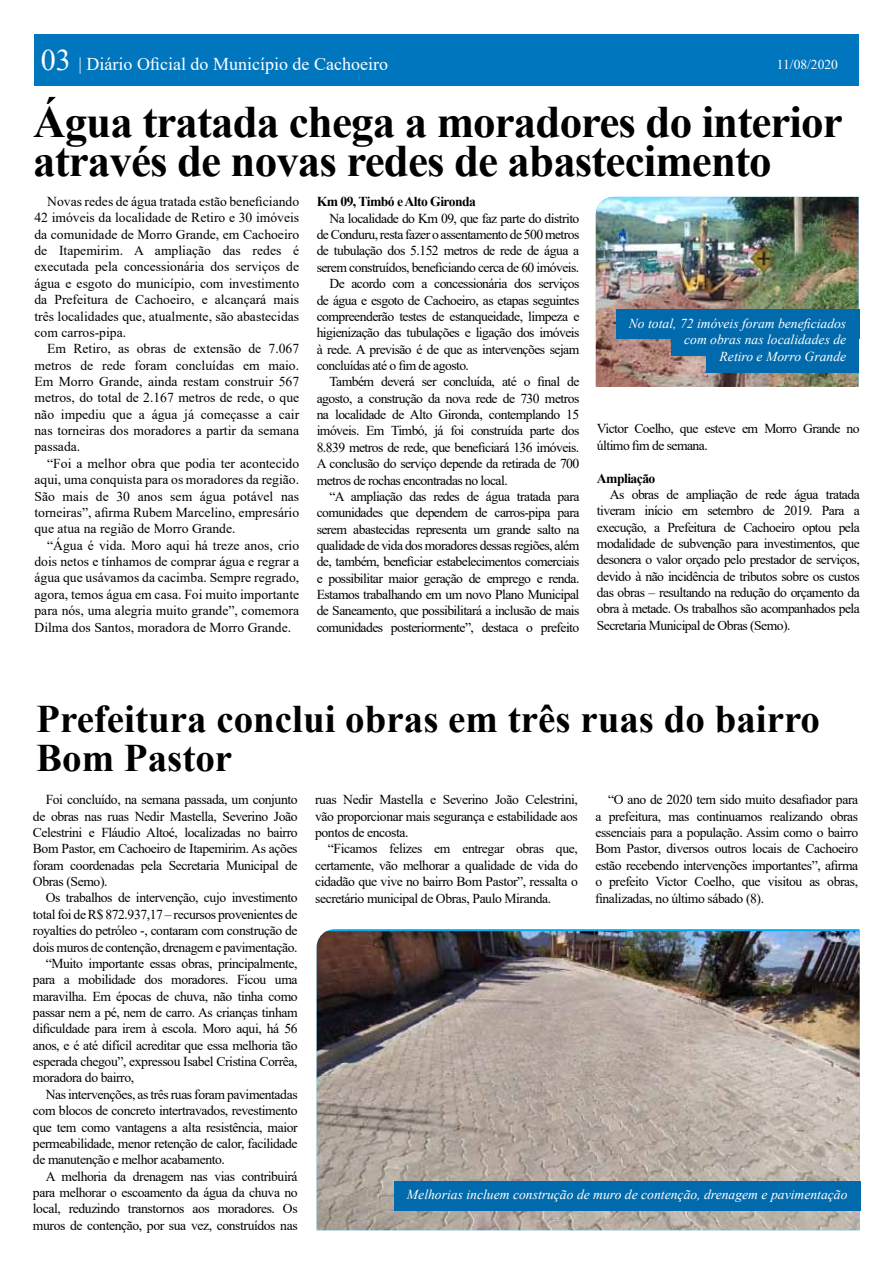
<style>
.page{position:relative;width:893px;height:1263px;background:#fff}
.page>*{position:absolute;margin:0;border:0;box-sizing:border-box;transform-origin:0 0}
.t1{font:700 45px/39px "Times New Roman";letter-spacing:-.02em;color:#000}
.t2{font:700 39px/39px "Times New Roman";color:#000}
.t3{font:18px "Times New Roman";color:#fff}
.t4{font:13.65px/16.4px "Times New Roman";letter-spacing:-.03em;color:#000;text-align:justify}
.t5{font:italic 13.65px/16.6px "Times New Roman";color:#fff;text-align:right}
.t6{font:700 13.65px "Times New Roman";letter-spacing:-.04em;color:#000}
.t7{font:13.5px "Times New Roman";color:#fff}
.s1{font-size:30px}
</style>
<div class="page">
<div style="left:34px;top:34px;width:824px;height:52px;background:#0076be"></div>
<img style="left:596px;top:197px;width:262px;height:190px">
<div style="left:616px;top:310px;width:243px;height:29px;background:#006aac"></div>
<div style="left:671px;top:326px;width:188px;height:30px;background:#006aac"></div>
<div style="left:707px;top:343px;width:152px;height:30px;background:#006aac"></div>
<img style="left:317px;top:931px;width:543px;height:299px">
<div style="left:394px;top:1181px;width:466px;height:30px;background:#006aac"></div>
<h3 class="t3" style="left:41px;top:51px;width:349px"><span class="s1">03</span> | Diário Oficial do Município de Cachoeiro</h3>
<p class="t7" style="left:777px;top:54px;width:63px">11/08/2020</p>
<h1 class="t1" style="left:33px;top:101px;width:811px">Água tratada chega a moradores do interior através de novas redes de abastecimento</h1>
<p class="t4" style="left:34px;top:193px;width:266px;text-indent:13px">Novas redes de água tratada estão beneficiando 42 imóveis da localidade de Retiro e 30 imóveis da comunidade de Morro Grande, em Cachoeiro de Itapemirim. A ampliação das redes é executada pela concessionária dos serviços de água e esgoto do município, com investimento da Prefeitura de Cachoeiro, e alcançará mais três localidades que, atualmente, são abastecidas com carros-pipa.</p>
<p class="t4" style="left:34px;top:340px;width:266px;text-indent:13px">Em Retiro, as obras de extensão de 7.067 metros de rede foram concluídas em maio.<br>Em Morro Grande, ainda restam construir 567 metros, do total de 2.167 metros de rede, o que não impediu que a água já começasse a cair nas torneiras dos moradores a partir da semana passada.</p>
<p class="t4" style="left:34px;top:455px;width:266px;text-indent:13px">“Foi a melhor obra que podia ter acontecido aqui, uma conquista para os moradores da região.<br>São mais de 30 anos sem água potável nas torneiras”, afirma Rubem Marcelino, empresário que atua na região de Morro Grande.</p>
<p class="t4" style="left:34px;top:536px;width:266px;text-indent:13px">“Água é vida. Moro aqui há treze anos, crio dois netos e tínhamos de comprar água e regrar a água que usávamos da cacimba. Sempre regrado, agora, temos água em casa. Foi muito importante para nós, uma alegria muito grande”, comemora Dilma dos Santos, moradora de Morro Grande.</p>
<p class="t6" style="left:317px;top:192px;width:161px">Km 09, Timbó e Alto Gironda</p>
<p class="t4" style="left:329px;top:210px;width:251px">Na localidade do Km 09, que faz parte do distrito</p>
<p class="t4" style="left:317px;top:226px;width:264px">de Conduru, resta fazer o assentamento de 500 metros</p>
<p class="t4" style="left:317px;top:242px;width:264px">de tubulação dos 5.152 metros de rede de água a</p>
<p class="t4" style="left:317px;top:259px;width:264px">serem construídos, beneficiando cerca de 60 imóveis.</p>
<p class="t4" style="left:329px;top:275px;width:251px">De acordo com a concessionária dos serviços</p>
<p class="t4" style="left:317px;top:291px;width:264px">de água e esgoto de Cachoeiro, as etapas seguintes</p>
<p class="t4" style="left:317px;top:308px;width:264px">compreenderão testes de estanqueidade, limpeza e</p>
<p class="t4" style="left:317px;top:324px;width:264px">higienização das tubulações e ligação dos imóveis</p>
<p class="t4" style="left:317px;top:340px;width:264px">à rede. A previsão é de que as intervenções sejam</p>
<p class="t4" style="left:317px;top:357px;width:154px">concluídas até o fim de agosto.</p>
<p class="t4" style="left:329px;top:373px;width:251px">Também deverá ser concluída, até o final de</p>
<p class="t4" style="left:317px;top:389px;width:264px">agosto, a construção da nova rede de 730 metros</p>
<p class="t4" style="left:317px;top:406px;width:264px">na localidade de Alto Gironda, contemplando 15</p>
<p class="t4" style="left:317px;top:422px;width:264px">imóveis. Em Timbó, já foi construída parte dos</p>
<p class="t4" style="left:317px;top:439px;width:264px">8.839 metros de rede, que beneficiará 136 imóveis.</p>
<p class="t4" style="left:317px;top:455px;width:264px">A conclusão do serviço depende da retirada de 700</p>
<p class="t4" style="left:317px;top:471px;width:193px">metros de rochas encontradas no local.</p>
<p class="t4" style="left:329px;top:488px;width:251px">“A ampliação das redes de água tratada para</p>
<p class="t4" style="left:317px;top:504px;width:264px">comunidades que dependem de carros-pipa para</p>
<p class="t4" style="left:317px;top:520px;width:264px">serem abastecidas representa um grande salto na</p>
<p class="t4" style="left:317px;top:537px;width:264px">qualidade de vida dos moradores dessas regiões, além</p>
<p class="t4" style="left:317px;top:553px;width:264px">de, também, beneficiar estabelecimentos comerciais</p>
<p class="t4" style="left:317px;top:569px;width:264px">e possibilitar maior geração de emprego e renda.</p>
<p class="t4" style="left:317px;top:586px;width:264px">Estamos trabalhando em um novo Plano Municipal</p>
<p class="t4" style="left:317px;top:602px;width:264px">de Saneamento, que possibilitará a inclusão de mais</p>
<p class="t4" style="left:317px;top:619px;width:264px">comunidades posteriormente”, destaca o prefeito</p>
<p class="t5" style="left:629px;top:314px;width:219px">No total, 72 imóveis foram beneficiados com obras nas localidades de<br>Retiro e Morro Grande</p>
<p class="t4" style="left:597px;top:420px;width:264px">Victor Coelho, que esteve em Morro Grande no último fim de semana.</p>
<p class="t6" style="left:597px;top:468px;width:60px">Ampliação</p>
<p class="t4" style="left:597px;top:486px;width:264px;text-indent:13px">As obras de ampliação de rede água tratada tiveram início em setembro de 2019. Para a execução, a Prefeitura de Cachoeiro optou pela modalidade de subvenção para investimentos, que desonera o valor orçado pelo prestador de serviços, devido à não incidência de tributos sobre os custos das obras – resultando na redução do orçamento da obra à metade. Os trabalhos são acompanhados pela Secretaria Municipal de Obras (Semo).</p>
<h2 class="t2" style="left:36px;top:698px;width:785px">Prefeitura conclui obras em três ruas do bairro<br>Bom Pastor</h2>
<p class="t4" style="left:33px;top:791px;width:266px;text-indent:13px">Foi concluído, na semana passada, um conjunto de obras nas ruas Nedir Mastella, Severino João Celestrini e Fláudio Altoé, localizadas no bairro Bom Pastor, em Cachoeiro de Itapemirim. As ações foram coordenadas pela Secretaria Municipal de Obras (Semo).</p>
<p class="t4" style="left:46px;top:889px;width:253px">Os trabalhos de intervenção, cujo investimento</p>
<p class="t4" style="left:33px;top:905px;width:266px">total foi de R$ 872.937,17 – recursos provenientes de</p>
<p class="t4" style="left:33px;top:922px;width:266px">royalties do petróleo -, contaram com construção de</p>
<p class="t4" style="left:33px;top:938px;width:266px">dois muros de contenção, drenagem e pavimentação.</p>
<p class="t4" style="left:46px;top:955px;width:253px">“Muito importante essas obras, principalmente,</p>
<p class="t4" style="left:33px;top:971px;width:266px">para a mobilidade dos moradores. Ficou uma</p>
<p class="t4" style="left:33px;top:987px;width:266px">maravilha. Em épocas de chuva, não tinha como</p>
<p class="t4" style="left:33px;top:1004px;width:266px">passar nem a pé, nem de carro. As crianças tinham</p>
<p class="t4" style="left:33px;top:1020px;width:266px">dificuldade para irem à escola. Moro aqui, há 56</p>
<p class="t4" style="left:33px;top:1036px;width:266px">anos, e é até difícil acreditar que essa melhoria tão</p>
<p class="t4" style="left:33px;top:1053px;width:266px">esperada chegou”, expressou Isabel Cristina Corrêa,</p>
<p class="t4" style="left:33px;top:1069px;width:103px">moradora do bairro,</p>
<p class="t4" style="left:46px;top:1085px;width:253px">Nas intervenções, as três ruas foram pavimentadas</p>
<p class="t4" style="left:33px;top:1102px;width:266px">com blocos de concreto intertravados, revestimento</p>
<p class="t4" style="left:33px;top:1118px;width:266px">que tem como vantagens a alta resistência, maior</p>
<p class="t4" style="left:33px;top:1135px;width:266px">permeabilidade, menor retenção de calor, facilidade</p>
<p class="t4" style="left:33px;top:1151px;width:194px">de manutenção e melhor acabamento.</p>
<p class="t4" style="left:46px;top:1167px;width:253px">A melhoria da drenagem nas vias contribuirá</p>
<p class="t4" style="left:33px;top:1184px;width:266px">para melhorar o escoamento da água da chuva no</p>
<p class="t4" style="left:33px;top:1200px;width:266px">local, reduzindo transtornos aos moradores. Os</p>
<p class="t4" style="left:33px;top:1216px;width:266px">muros de contenção, por sua vez, construídos nas</p>
<p class="t4" style="left:595px;top:791px;width:264px;text-indent:13px">“O ano de 2020 tem sido muito desafiador para a prefeitura, mas continuamos realizando obras essenciais para a população. Assim como o bairro Bom Pastor, diversos outros locais de Cachoeiro estão recebendo intervenções importantes”, afirma o prefeito Victor Coelho, que visitou as obras, finalizadas, no último sábado (8).</p>
<p class="t4" style="left:315px;top:791px;width:264px">ruas Nedir Mastella e Severino João Celestrini, vão proporcionar mais segurança e estabilidade aos pontos de encosta.</p>
<p class="t4" style="left:315px;top:840px;width:264px;text-indent:13px">“Ficamos felizes em entregar obras que, certamente, vão melhorar a qualidade de vida do cidadão que vive no bairro Bom Pastor”, ressalta o secretário municipal de Obras, Paulo Miranda.</p>
<p class="t5" style="left:407px;top:1186px;width:442px">Melhorias incluem construção de muro de contenção, drenagem e pavimentação</p>
</div>
